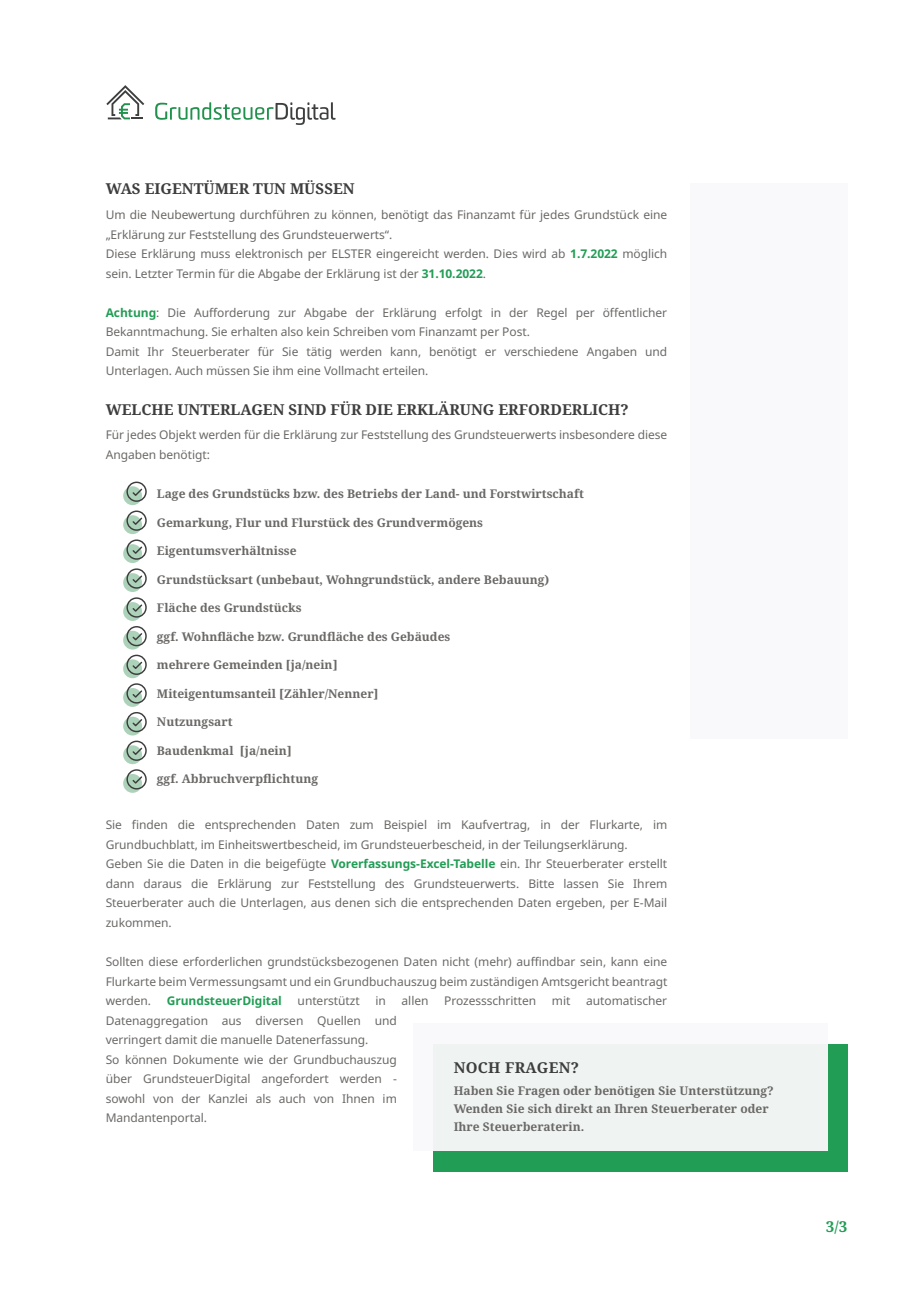
<style>
.page{position:relative;width:919px;height:1289px;background:#fff}
.page>*{position:absolute;margin:0;border:0;box-sizing:border-box;transform-origin:0 0}
.t1{font:700 15px "Noto Serif";color:#3d3d3d}
.t2{font:700 15px "Noto Serif";letter-spacing:.02em;color:#3d3d3d}
.t3{font:700 15px "Noto Serif";color:#229d56}
.t4{font:12px/19.5px "Noto Sans";letter-spacing:-.005em;color:#6b6967}
.t5{font:700 12px/18px "Noto Serif";color:#6b6967}
.t6{font:700 12px "Noto Sans";letter-spacing:-.005em;color:#229d56}
.s1{font-weight:700;color:#229d56}
</style>
<div class="page">
<div style="left:690px;top:183px;width:157px;height:556px;background:#f9f8fa"></div>
<svg style="left:123px;top:486px;width:19px;height:19px"></svg>
<div style="left:126px;top:481px;width:21px;height:21px;border:1px solid #3d3d3d;border-radius:50%"></div>
<svg style="left:131px;top:487px;width:12px;height:10px"></svg>
<svg style="left:123px;top:515px;width:19px;height:19px"></svg>
<div style="left:126px;top:510px;width:21px;height:21px;border:1px solid #3d3d3d;border-radius:50%"></div>
<svg style="left:131px;top:516px;width:12px;height:10px"></svg>
<svg style="left:123px;top:544px;width:19px;height:19px"></svg>
<div style="left:126px;top:539px;width:21px;height:20px;border:1px solid #3d3d3d;border-radius:50%"></div>
<svg style="left:131px;top:545px;width:12px;height:10px"></svg>
<svg style="left:123px;top:573px;width:19px;height:19px"></svg>
<div style="left:126px;top:568px;width:21px;height:20px;border:1px solid #3d3d3d;border-radius:50%"></div>
<svg style="left:131px;top:574px;width:12px;height:10px"></svg>
<svg style="left:123px;top:602px;width:19px;height:19px"></svg>
<div style="left:126px;top:597px;width:21px;height:20px;border:1px solid #3d3d3d;border-radius:50%"></div>
<svg style="left:131px;top:603px;width:12px;height:10px"></svg>
<svg style="left:123px;top:630px;width:19px;height:19px"></svg>
<div style="left:126px;top:626px;width:21px;height:20px;border:1px solid #3d3d3d;border-radius:50%"></div>
<svg style="left:131px;top:631px;width:12px;height:10px"></svg>
<svg style="left:123px;top:659px;width:19px;height:19px"></svg>
<div style="left:126px;top:654px;width:21px;height:21px;border:1px solid #3d3d3d;border-radius:50%"></div>
<svg style="left:131px;top:660px;width:12px;height:10px"></svg>
<svg style="left:123px;top:688px;width:19px;height:19px"></svg>
<div style="left:126px;top:683px;width:21px;height:20px;border:1px solid #3d3d3d;border-radius:50%"></div>
<svg style="left:131px;top:689px;width:12px;height:10px"></svg>
<svg style="left:123px;top:716px;width:19px;height:19px"></svg>
<div style="left:126px;top:712px;width:21px;height:20px;border:1px solid #3d3d3d;border-radius:50%"></div>
<svg style="left:131px;top:717px;width:12px;height:10px"></svg>
<svg style="left:123px;top:745px;width:19px;height:19px"></svg>
<div style="left:126px;top:740px;width:21px;height:21px;border:1px solid #3d3d3d;border-radius:50%"></div>
<svg style="left:131px;top:746px;width:12px;height:10px"></svg>
<svg style="left:123px;top:774px;width:19px;height:18px"></svg>
<div style="left:126px;top:769px;width:21px;height:20px;border:1px solid #3d3d3d;border-radius:50%"></div>
<svg style="left:131px;top:775px;width:12px;height:10px"></svg>
<svg style="left:106px;top:85px;width:38px;height:34px"></svg>
<svg style="left:155px;top:102px;width:180px;height:23px"></svg>
<div style="left:433px;top:1044px;width:414px;height:128px;background:#229d56"></div>
<div style="left:413px;top:1023px;width:414px;height:128px;background:#eff4f2"></div>
<p class="t1" style="left:106px;top:178px;width:250px">WAS EIGENTÜMER TUN MÜSSEN</p>
<p class="t4" style="left:106px;top:205px;width:563px">Um die Neubewertung durchführen zu können, benötigt das Finanzamt für jedes Grundstück eine „Erklärung zur Feststellung des Grundsteuerwerts“.<br>Diese Erklärung muss elektronisch per ELSTER eingereicht werden. Dies wird ab <span class="s1">1.7.2022</span> möglich sein. Letzter Termin für die Abgabe der Erklärung ist der <span class="s1">31.10.2022</span>.</p>
<p class="t4" style="left:106px;top:303px;width:563px"><span class="s1">Achtung</span>: Die Aufforderung zur Abgabe der Erklärung erfolgt in der Regel per öffentlicher Bekanntmachung. Sie erhalten also kein Schreiben vom Finanzamt per Post.<br>Damit Ihr Steuerberater für Sie tätig werden kann, benötigt er verschiedene Angaben und Unterlagen. Auch müssen Sie ihm eine Vollmacht erteilen.</p>
<p class="t1" style="left:106px;top:399px;width:524px">WELCHE UNTERLAGEN SIND FÜR DIE ERKLÄRUNG ERFORDERLICH?</p>
<p class="t4" style="left:106px;top:425px;width:563px">Für jedes Objekt werden für die Erklärung zur Feststellung des Grundsteuerwerts insbesondere diese<br>Angaben benötigt:</p>
<p class="t5" style="left:157px;top:485px;width:428px">Lage des Grundstücks bzw. des Betriebs der Land- und Forstwirtschaft</p>
<p class="t5" style="left:157px;top:513px;width:328px">Gemarkung, Flur und Flurstück des Grundvermögens</p>
<p class="t5" style="left:157px;top:542px;width:141px">Eigentumsverhältnisse</p>
<p class="t5" style="left:157px;top:570px;width:394px">Grundstücksart (unbebaut, Wohngrundstück, andere Bebauung)</p>
<p class="t5" style="left:157px;top:599px;width:146px">Fläche des Grundstücks</p>
<p class="t5" style="left:157px;top:627px;width:295px">ggf. Wohnfläche bzw. Grundfläche des Gebäudes</p>
<p class="t5" style="left:157px;top:656px;width:182px">mehrere Gemeinden [ja/nein]</p>
<p class="t5" style="left:157px;top:684px;width:223px">Miteigentumsanteil [Zähler/Nenner]</p>
<p class="t5" style="left:157px;top:713px;width:77px">Nutzungsart</p>
<p class="t5" style="left:157px;top:741px;width:136px">Baudenkmal [ja/nein]</p>
<p class="t5" style="left:157px;top:770px;width:163px">ggf. Abbruchverpflichtung</p>
<p class="t4" style="left:106px;top:815px;width:563px">Sie finden die entsprechenden Daten zum Beispiel im Kaufvertrag, in der Flurkarte, im Grundbuchblatt, im Einheitswertbescheid, im Grundsteuerbescheid, in der Teilungserklärung.<br>Geben Sie die Daten in die beigefügte <span class="s1">Vorerfassungs-Excel-Tabelle</span> ein. Ihr Steuerberater erstellt dann daraus die Erklärung zur Feststellung des Grundsteuerwerts. Bitte lassen Sie Ihrem Steuerberater auch die Unterlagen, aus denen sich die entsprechenden Daten ergeben, per E-Mail zukommen.</p>
<p class="t4" style="left:106px;top:952px;width:563px;text-align:justify">Sollten diese erforderlichen grundstücksbezogenen Daten nicht (mehr) auffindbar sein, kann eine Flurkarte beim Vermessungsamt und ein Grundbuchauszug beim zuständigen Amtsgericht beantragt werden.</p>
<p class="t6" style="left:167px;top:992px;width:117px">GrundsteuerDigital</p>
<p class="t4" style="left:297px;top:991px;width:64px">unterstützt</p>
<p class="t4" style="left:375px;top:991px;width:12px">in</p>
<p class="t4" style="left:401px;top:991px;width:28px">allen</p>
<p class="t4" style="left:444px;top:991px;width:93px">Prozessschritten</p>
<p class="t4" style="left:552px;top:991px;width:20px">mit</p>
<p class="t4" style="left:586px;top:991px;width:83px">automatischer</p>
<p class="t4" style="left:106px;top:1010px;width:293px">Datenaggregation aus diversen Quellen und verringert damit die manuelle Datenerfassung.<br>So können Dokumente wie der Grundbuchauszug über GrundsteuerDigital angefordert werden - sowohl von der Kanzlei als auch von Ihnen im Mandantenportal.</p>
<p class="t2" style="left:453px;top:1056px;width:127px">NOCH FRAGEN?</p>
<p class="t5" style="left:453px;top:1081px;width:321px">Haben Sie Fragen oder benötigen Sie Unterstützung?<br>Wenden Sie sich direkt an Ihren Steuerberater oder<br>Ihre Steuerberaterin.</p>
<p class="t3" style="left:826px;top:1215px;width:22px">3/3</p>
</div>
